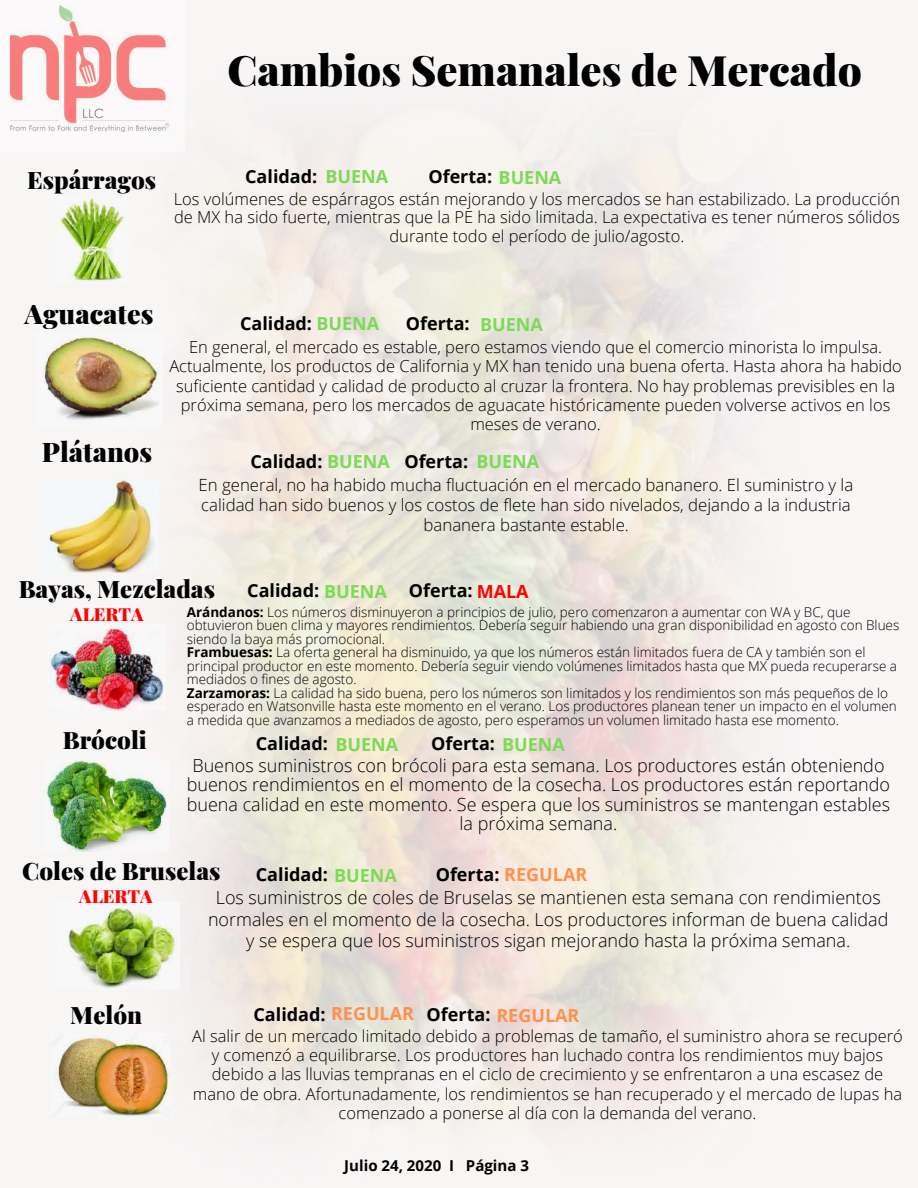
<style>
.page{position:relative;width:918px;height:1188px;background:#fff}
.page>*{position:absolute;margin:0;border:0;box-sizing:border-box;transform-origin:0 0}
.t1{font:900 42px "Playfair Display";color:#000}
.t2{font:900 27px "Playfair Display";color:#000}
.t3{font:900 24px "Playfair Display";color:#000}
.t4{font:300 18px/19.4px "Open Sans";color:#000;text-align:center}
.t5{font:700 18px "Open Sans";color:#000}
.t6{font:900 18px "Playfair Display";color:#ff0202}
.t7{font:700 18px "Open Sans";color:#7ed957}
.t8{font:300 16.8px/20px "Open Sans";color:#000;text-align:center}
.t9{font:300 16.5px/19.2px "Open Sans";color:#000;text-align:center}
.t10{font:700 15px "Open Sans";color:#000}
.t11{font:300 13.5px/13.5px "Open Sans";color:#000}
.s1{color:#7ed957}
.s2{color:#ff0202}
.s3{font-weight:700}
.s4{color:#ff914d}
</style>
<div class="page">
<img style="left:56px;top:198px;width:72px;height:85px">
<img style="left:0;top:0;width:184px;height:152px">
<img style="left:36px;top:333px;width:127px;height:93px">
<img style="left:44px;top:479px;width:115px;height:93px">
<img style="left:48px;top:624px;width:118px;height:87px">
<img style="left:44px;top:760px;width:125px;height:91px">
<img style="left:57px;top:902px;width:123px;height:87px">
<img style="left:52px;top:1033px;width:118px;height:83px">
<h1 class="t1" style="left:227px;top:41px;width:636px">Cambios Semanales de Mercado</h1>
<h3 class="t3" style="left:27px;top:163px;width:130px">Espárragos</h3>
<p class="t5" style="left:245px;top:164px;width:144px">Calidad: <span class="s1">BUENA</span></p>
<p class="t5" style="left:428px;top:164px;width:134px">Oferta: <span class="s1">BUENA</span></p>
<p class="t9" style="left:174px;top:189px;width:728px">Los volúmenes de espárragos están mejorando y los mercados se han estabilizado. La producción de MX ha sido fuerte, mientras que la PE ha sido limitada. La expectativa es tener números sólidos durante todo el período de julio/agosto.</p>
<h2 class="t2" style="left:25px;top:294px;width:130px">Aguacates</h2>
<h2 class="t2" style="left:42px;top:433px;width:112px">Plátanos</h2>
<p class="t5" style="left:240px;top:311px;width:141px">Calidad: <span class="s1">BUENA</span></p>
<p class="t5" style="left:406px;top:311px;width:65px">Oferta:</p>
<p class="t9" style="left:169px;top:337px;width:734px">En general, el mercado es estable, pero estamos viendo que el comercio minorista lo impulsa.<br>Actualmente, los productos de California y MX han tenido una buena oferta. Hasta ahora ha habido suficiente cantidad y calidad de producto al cruzar la frontera. No hay problemas previsibles en la próxima semana, pero los mercados de aguacate históricamente pueden volverse activos en los meses de verano.</p>
<p class="t7" style="left:480px;top:312px;width:64px">BUENA</p>
<p class="t5" style="left:250px;top:448px;width:290px">Calidad: <span class="s1">BUENA</span> Oferta: <span class="s1">BUENA</span></p>
<p class="t8" style="left:199px;top:474px;width:656px">En general, no ha habido mucha fluctuación en el mercado bananero. El suministro y la calidad han sido buenos y los costos de flete han sido nivelados, dejando a la industria bananera bastante estable.</p>
<h3 class="t3" style="left:19px;top:572px;width:198px">Bayas, Mezcladas</h3>
<p class="t5" style="left:247px;top:578px;width:283px">Calidad: <span class="s1">BUENA</span> Oferta: <span class="s2">MALA</span></p>
<p class="t6" style="left:70px;top:602px;width:75px">ALERTA</p>
<h3 class="t3" style="left:63px;top:723px;width:85px">Brócoli</h3>
<p class="t11" style="left:187px;top:605px;width:714px"><span class="s3">Arándanos:</span> Los números disminuyeron a principios de julio, pero comenzaron a aumentar con WA y BC, que obtuvieron buen clima y mayores rendimientos. Debería seguir habiendo una gran disponibilidad en agosto con Blues siendo la baya más promocional.<br><span class="s3">Frambuesas:</span> La oferta general ha disminuido, ya que los números están limitados fuera de CA y también son el principal productor en este momento. Debería seguir viendo volúmenes limitados hasta que MX pueda recuperarse a mediados o fines de agosto.<br><span class="s3">Zarzamoras:</span> La calidad ha sido buena, pero los números son limitados y los rendimientos son más pequeños de lo esperado en Watsonville hasta este momento en el verano. Los productores planean tener un impacto en el volumen a medida que avanzamos a mediados de agosto, pero esperamos un volumen limitado hasta ese momento.</p>
<p class="t5" style="left:256px;top:731px;width:144px">Calidad: <span class="s1">BUENA</span></p>
<p class="t5" style="left:431px;top:731px;width:135px">Oferta: <span class="s1">BUENA</span></p>
<p class="t4" style="left:187px;top:755px;width:705px">Buenos suministros con brócoli para esta semana. Los productores están obteniendo buenos rendimientos en el momento de la cosecha. Los productores están reportando buena calidad en este momento. Se espera que los suministros se mantengan estables la próxima semana.</p>
<h3 class="t3" style="left:22px;top:854px;width:200px">Coles de Bruselas</h3>
<p class="t4" style="left:208px;top:887px;width:682px;line-height:21.3px">Los suministros de coles de Bruselas se mantienen esta semana con rendimientos normales en el momento de la cosecha. Los productores informan de buena calidad y se espera que los suministros sigan mejorando hasta la próxima semana.</p>
<p class="t5" style="left:256px;top:862px;width:143px">Calidad: <span class="s1">BUENA</span></p>
<p class="t5" style="left:436px;top:862px;width:153px">Oferta: <span class="s4">REGULAR</span></p>
<p class="t6" style="left:79px;top:884px;width:75px">ALERTA</p>
<h3 class="t3" style="left:70px;top:998px;width:73px">Melón</h3>
<p class="t5" style="left:254px;top:1001px;width:162px">Calidad: <span class="s4">REGULAR</span></p>
<p class="t5" style="left:427px;top:1002px;width:154px">Oferta: <span class="s4">REGULAR</span></p>
<p class="t9" style="left:192px;top:1026px;width:712px">Al salir de un mercado limitado debido a problemas de tamaño, el suministro ahora se recuperó y comenzó a equilibrarse. Los productores han luchado contra los rendimientos muy bajos debido a las lluvias tempranas en el ciclo de crecimiento y se enfrentaron a una escasez de mano de obra. Afortunadamente, los rendimientos se han recuperado y el mercado de lupas ha comenzado a ponerse al día con la demanda del verano.</p>
<p class="t10" style="left:344px;top:1155px;width:186px">Julio 24, 2020 I Página 3</p>
</div>
